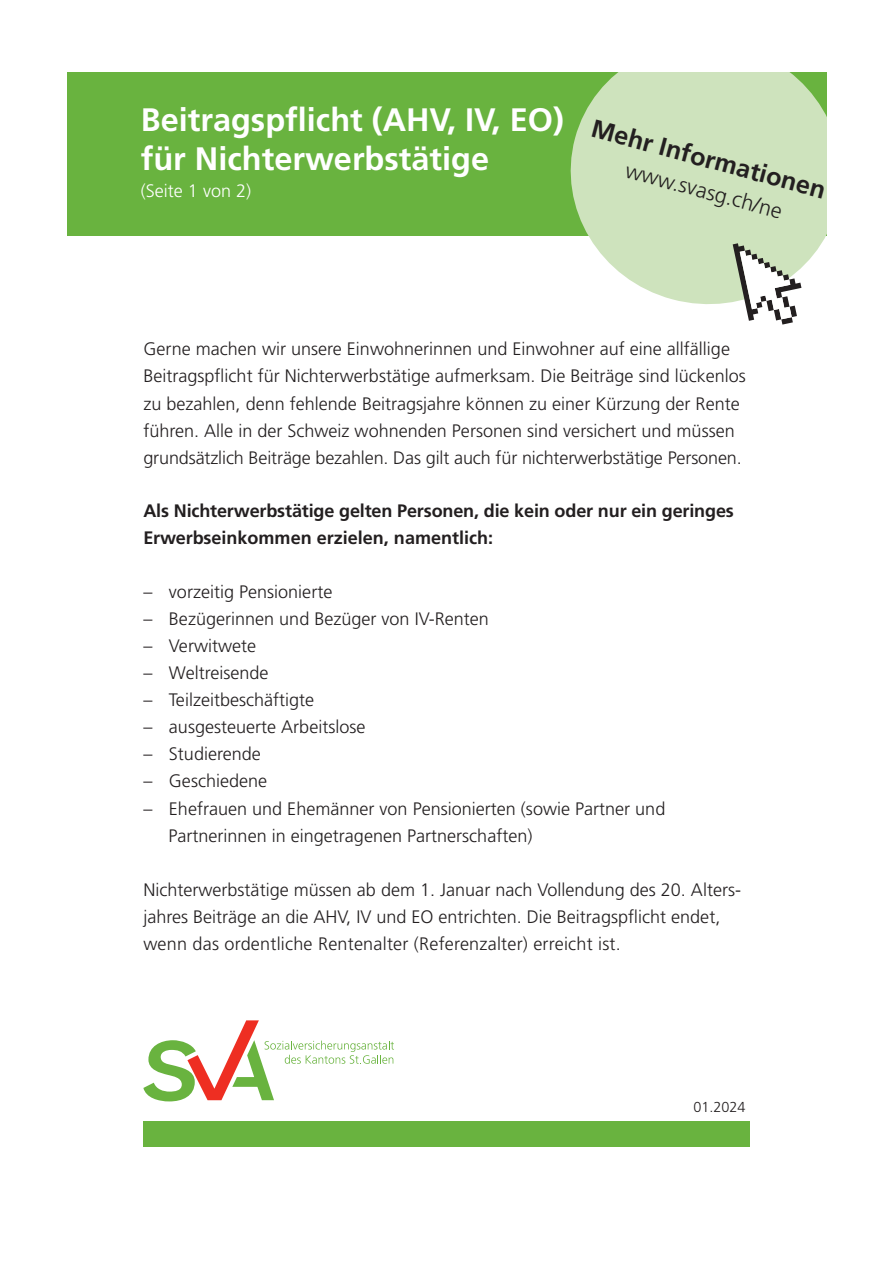
<style>
.page{position:relative;width:893px;height:1263px;background:#fff}
.page>*{position:absolute;margin:0;border:0;box-sizing:border-box;transform-origin:0 0}
.t1{font:700 32.55px/39px "Frutiger LT Std";color:#fff}
.t2{font:700 25.2px "Frutiger LT Std";color:#231f20}
.t3{font:300 21.6px "Frutiger LT Std";color:#231f20}
.t4{font:300 18px/27px "Frutiger LT Std";color:#231f20}
.t5{font:700 18px/27px "Frutiger LT Std";letter-spacing:-.01em;color:#231f20}
.t6{font:300 18px "Frutiger LT Std";color:#fff}
.t7{font:300 14.4px "Frutiger LT Std";color:#231f20}
</style>
<div class="page">
<div style="left:67px;top:72px;width:759px;height:164px;background:#69b33f"></div>
<svg style="left:143px;top:1020px;width:251px;height:81px"></svg>
<div style="left:144px;top:1121px;width:606px;height:25px;background:#69b33f"></div>
<svg style="left:570px;top:72px;width:256px;height:232px;background:#cde3bc"></svg>
<svg style="left:733px;top:243px;width:68px;height:82px"></svg>
<p class="t1" style="left:141px;top:100px;width:424px">Beitragspflicht (AHV, IV, EO) für Nichterwerbstätige</p>
<p class="t6" style="left:141px;top:181px;width:112px">(Seite 1 von 2)</p>
<p class="t2" style="left:596px;top:113px;width:243px;rotate:15deg">Mehr Informationen</p>
<p class="t3" style="left:629px;top:158px;width:163px;rotate:15deg">www.svasg.ch/ne</p>
<p class="t4" style="left:143px;top:336px;width:604px">Gerne machen wir unsere Einwohnerinnen und Einwohner auf eine allfällige Beitragspflicht für Nichterwerbstätige aufmerksam. Die Beiträge sind lückenlos zu bezahlen, denn fehlende Beitragsjahre können zu einer Kürzung der Rente führen. Alle in der Schweiz wohnenden Personen sind versichert und müssen grundsätzlich Beiträge bezahlen. Das gilt auch für nichterwerbstätige Personen.</p>
<p class="t5" style="left:143px;top:497px;width:592px">Als Nichterwerbstätige gelten Personen, die kein oder nur ein geringes<br>Erwerbseinkommen erzielen, namentlich:</p>
<p class="t4" style="left:143px;top:578px;width:190px">– vorzeitig Pensionierte</p>
<p class="t4" style="left:143px;top:606px;width:347px">– Bezügerinnen und Bezüger von IV-Renten</p>
<p class="t4" style="left:143px;top:633px;width:114px">– Verwitwete</p>
<p class="t4" style="left:143px;top:660px;width:127px">– Weltreisende</p>
<p class="t4" style="left:143px;top:687px;width:172px">– Teilzeitbeschäftigte</p>
<p class="t4" style="left:143px;top:714px;width:224px">– ausgesteuerte Arbeitslose</p>
<p class="t4" style="left:143px;top:741px;width:119px">– Studierende</p>
<p class="t4" style="left:143px;top:768px;width:125px">– Geschiedene</p>
<p class="t4" style="left:168px;top:795px;width:498px;text-indent:-25px">– Ehefrauen und Ehemänner von Pensionierten (sowie Partner und<br>Partnerinnen in eingetragenen Partnerschaften)</p>
<p class="t4" style="left:143px;top:876px;width:599px">Nichterwerbstätige müssen ab dem 1. Januar nach Vollendung des 20. Alters&shy;jahres Beiträge an die AHV, IV und EO entrichten. Die Beitragspflicht endet, wenn das ordentliche Rentenalter (Referenzalter) erreicht ist.</p>
<p class="t7" style="left:693px;top:1099px;width:54px">01.2024</p>
</div>
